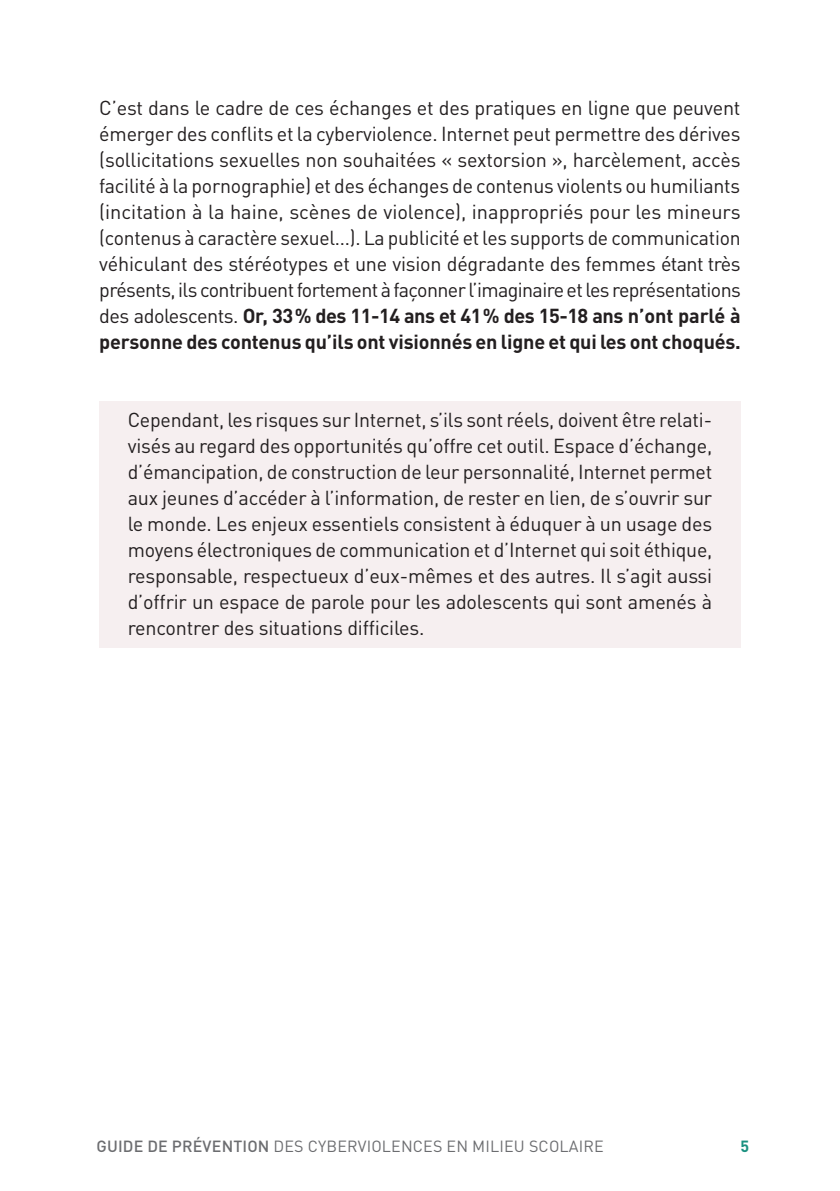
<style>
.page{position:relative;width:840px;height:1191px;background:#fff}
.page>*{position:absolute;margin:0;border:0;box-sizing:border-box;transform-origin:0 0}
.t1{font:20px/26px "DIN Pro";letter-spacing:-.03em;color:#231f20;text-align:justify}
.t2{font:16px "DIN Pro";letter-spacing:.01em;color:#6c6d70}
.t3{font:700 16px "DIN Pro";color:#1a9180}
.s1{font-weight:700}
.s2{font-weight:500}
</style>
<div class="page">
<div style="left:99px;top:401px;width:641px;height:246px;background:#f6eff0"></div>
<p class="t1" style="left:99px;top:94px;width:642px">C’est dans le cadre de ces échanges et des pratiques en ligne que peuvent émerger des conflits et la cyberviolence. Internet peut permettre des dérives (sollicitations sexuelles non souhaitées « sextorsion », harcèlement, accès facilité à la pornographie) et des échanges de contenus violents ou humiliants (incitation à la haine, scènes de violence), inappropriés pour les mineurs (contenus à caractère sexuel...). La publicité et les supports de communication véhiculant des stéréotypes et une vision dégradante des femmes étant très présents, ils contribuent fortement à façonner l’imaginaire et les représentations des adolescents. <span class="s1">Or, 33% des 11-14 ans et 41% des 15-18 ans n’ont parlé à personne des contenus qu’ils ont visionnés en ligne et qui les ont choqués.</span></p>
<p class="t1" style="left:128px;top:406px;width:586px">Cependant, les risques sur Internet, s’ils sont réels, doivent être relati&shy;visés au regard des opportunités qu’offre cet outil. Espace d’échange, d’émancipation, de construction de leur personnalité, Internet permet aux jeunes d’accéder à l’information, de rester en lien, de s’ouvrir sur le monde. Les enjeux essentiels consistent à éduquer à un usage des moyens électroniques de communication et d’Internet qui soit éthique, responsable, respectueux d’eux-mêmes et des autres. Il s’agit aussi d’offrir un espace de parole pour les adolescents qui sont amenés à rencontrer des situations difficiles.</p>
<p class="t2" style="left:96px;top:1136px;width:508px"><span class="s2">GUIDE DE PRÉVENTION</span> DES CYBERVIOLENCES EN MILIEU SCOLAIRE</p>
<p class="t3" style="left:740px;top:1135px;width:10px">5</p>
</div>
